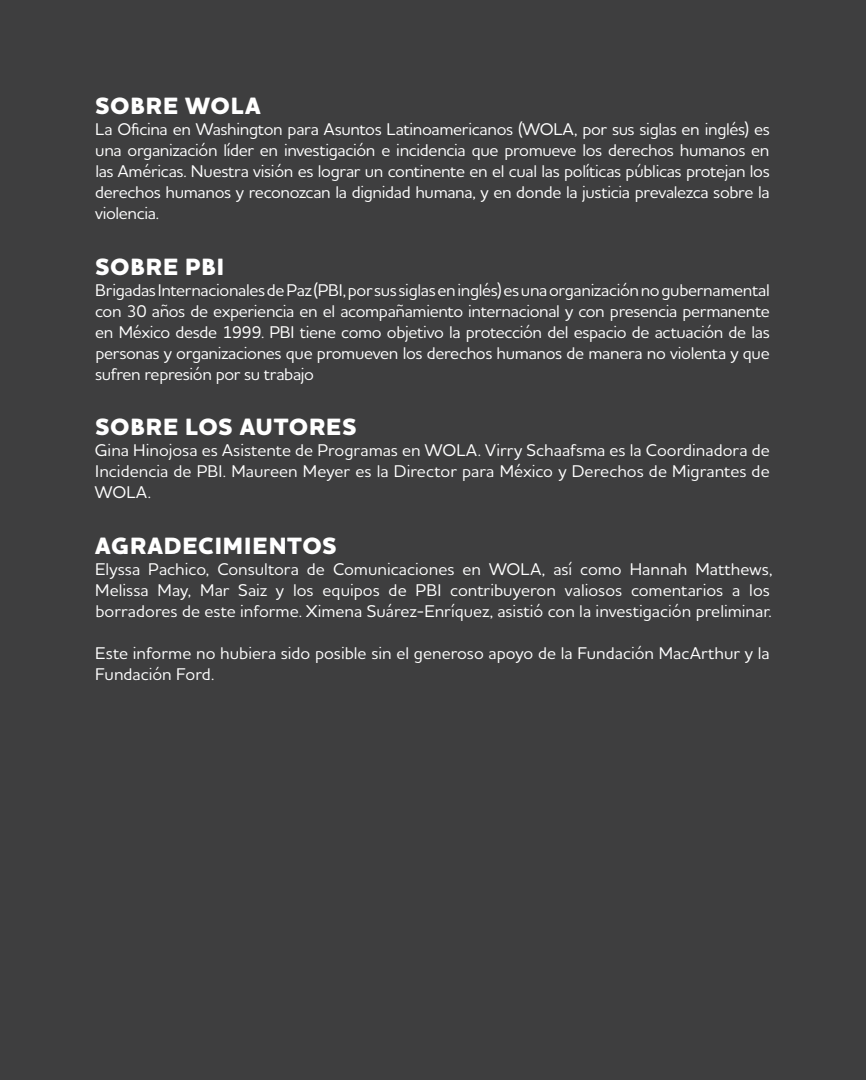
<style>
.page{position:relative;width:866px;height:1080px;background:#fff}
.page>*{position:absolute;margin:0;border:0;box-sizing:border-box;transform-origin:0 0}
.acknowledgements_hea{font:800 24px "Houschka Alt Pro";letter-spacing:.03em;color:#fff}
.acknowledgements_bod{font:500 17.25px/21px "Houschka Alt Pro";color:#fff;text-align:justify}
.acknowledgements_hea-2{font:500 17.25px/21px "Houschka Alt Pro";letter-spacing:-.02em;color:#fff;text-align:justify}
</style>
<div class="page">
<div style="left:0;top:0;width:865px;height:1080px;background:#3e3e3f"></div>
<p class="acknowledgements_hea" style="left:95px;top:90px;width:167px">SOBRE WOLA</p>
<p class="acknowledgements_bod" style="left:95px;top:118px;width:676px">La Oficina en Washington para Asuntos Latinoamericanos (WOLA, por sus siglas en inglés) es una organización líder en investigación e incidencia que promueve los derechos humanos en las Américas. Nuestra visión es lograr un continente en el cual las políticas públicas protejan los derechos humanos y reconozcan la dignidad humana, y en donde la justicia prevalezca sobre la violencia.</p>
<p class="acknowledgements_hea" style="left:95px;top:251px;width:130px">SOBRE PBI</p>
<p class="acknowledgements_hea-2" style="left:95px;top:279px;width:676px">Brigadas Internacionales de Paz (PBI, por sus siglas en inglés) es una organización no gubernamental con 30 años de experiencia en el acompañamiento internacional y con presencia permanente en México desde 1999. PBI tiene como objetivo la protección del espacio de actuación de las personas y organizaciones que promueven los derechos humanos de manera no violenta y que sufren represión por su trabajo</p>
<p class="acknowledgements_hea" style="left:95px;top:411px;width:263px">SOBRE LOS AUTORES</p>
<p class="acknowledgements_bod" style="left:95px;top:439px;width:676px">Gina Hinojosa es Asistente de Programas en WOLA. Virry Schaafsma es la Coordinadora de Incidencia de PBI. Maureen Meyer es la Director para México y Derechos de Migrantes de WOLA.</p>
<p class="acknowledgements_hea" style="left:95px;top:530px;width:243px">AGRADECIMIENTOS</p>
<p class="acknowledgements_bod" style="left:95px;top:558px;width:678px;text-align:left">Elyssa Pachico, Consultora de Comunicaciones en WOLA, así como Hannah Matthews,<br>Melissa May, Mar Saiz y los equipos de PBI contribuyeron valiosos comentarios a los borradores de este informe. Ximena Suárez-Enríquez, asistió con la investigación preliminar.</p>
<p class="acknowledgements_bod" style="left:95px;top:642px;width:675px">Este informe no hubiera sido posible sin el generoso apoyo de la Fundación MacArthur y la<br>Fundación Ford.</p>
</div>
